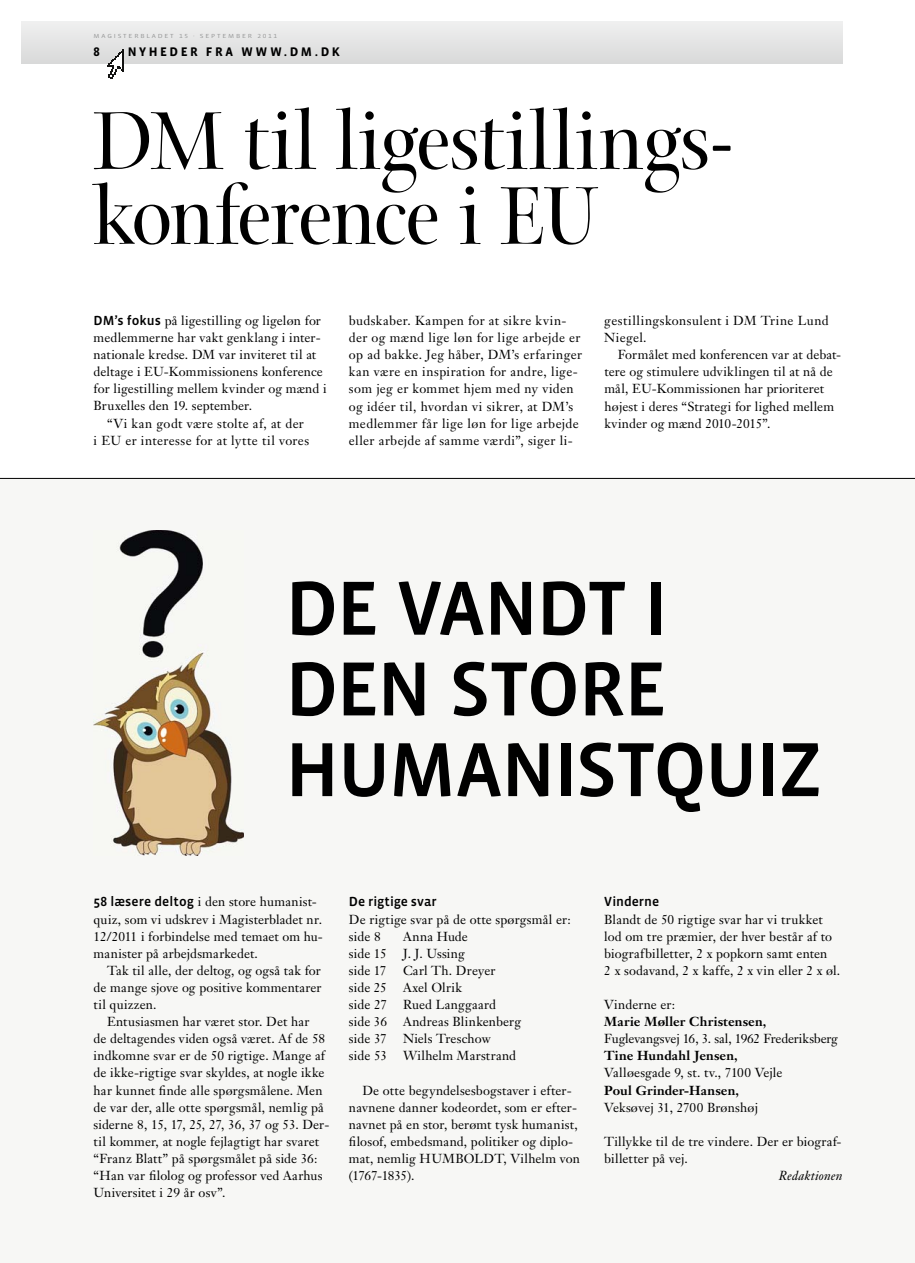
<style>
.page{position:relative;width:915px;height:1263px;background:#fff}
.page>*{position:absolute;margin:0;border:0;box-sizing:border-box;transform-origin:0 0}
.t1{font:88.5px/75px "Arepo";letter-spacing:-.01em;color:#000}
.t2{font:500 78.3px/80.7px "Vista Sans OT";letter-spacing:-.025em;color:#000}
.t3{font:500 13.5px "Vista Sans OT";color:#000}
.t4{font:12.9px/17.1px "Janson Text";letter-spacing:.01em;color:#000}
.t5{font:12.9px/17.1px "Janson Text";letter-spacing:.03em;color:#000}
.t6{font:700 12.9px "Janson Text";letter-spacing:.01em;color:#000}
.t7{font:12.9px "Janson Text";letter-spacing:-.015em;color:#000}
.t8{font:italic 12.9px "Janson Text";letter-spacing:.015em;color:#000}
.t9{font:700 12.75px "Vista Sans OT";letter-spacing:.2em;color:#000}
.t10{font:6px "Vista Sans OT";letter-spacing:.25em;color:#979898;scale:1.2 1}
.s1{font-family:"Vista Sans OT";font-weight:500;font-size:13.5px}
</style>
<div class="page">
<div style="left:0;top:479px;width:914px;height:784px;background:#f7f7f5"></div>
<hr style="left:0;top:478px;width:914px;height:1px;background:#000">
<img style="left:94px;top:530px;width:149px;height:325px">
<div style="left:21px;top:21px;width:821px;height:43px;background:#e4e4e4"></div>
<svg style="left:107px;top:50px;width:17px;height:29px"></svg>
<p class="t10" style="left:94px;top:33px;width:154px">MAGISTERBLADET 15 · SEPTEMBER 2011</p>
<p class="t9" style="left:94px;top:45px;width:8px">8</p>
<p class="t9" style="left:128px;top:45px;width:214px">NYHEDER FRA WWW.DM.DK</p>
<h1 class="t1" style="left:94px;top:115px;width:641px">DM til ligestillings&shy;konference i EU</h1>
<p class="t4" style="left:94px;top:313px;width:229px"><span class="s1">DM’s fokus</span> på ligestilling og ligeløn for</p>
<p class="t4" style="left:94px;top:330px;width:229px">medlemmerne har vakt genklang i inter-</p>
<p class="t4" style="left:94px;top:347px;width:224px">nationale kredse. DM var inviteret til at</p>
<p class="t4" style="left:94px;top:364px;width:231px">deltage i EU-Kommissionens konference</p>
<p class="t4" style="left:94px;top:382px;width:234px">for ligestilling mellem kvinder og mænd i</p>
<p class="t4" style="left:94px;top:399px;width:160px">Bruxelles den 19. september.</p>
<p class="t5" style="left:107px;top:416px;width:198px">“Vi kan godt være stolte af, at der</p>
<p class="t5" style="left:94px;top:433px;width:217px">i EU er interesse for at lytte til vores</p>
<p class="t5" style="left:349px;top:313px;width:235px">budskaber. Kampen for at sikre kvin&shy;der og mænd lige løn for lige arbejde er op ad bakke. Jeg håber, DM’s erfaringer kan være en inspiration for andre, lige&shy;som jeg er kommet hjem med ny viden og idéer til, hvordan vi sikrer, at DM’s medlemmer får lige løn for lige arbejde eller arbejde af samme værdi”, siger li-</p>
<p class="t5" style="left:604px;top:313px;width:226px">gestillingskonsulent i DM Trine Lund<br>Niegel.</p>
<p class="t4" style="left:604px;top:347px;width:238px;text-indent:13px">Formålet med konferencen var at debat&shy;tere og stimulere udviklingen til at nå de mål, EU-Kommissionen har prioriteret højest i deres “Strategi for lighed mellem kvinder og mænd 2010-2015”.</p>
<h2 class="t2" style="left:285px;top:571px;width:538px">DE VANDT I<br>DEN STORE<br>HUMANISTQUIZ</h2>
<p class="t4" style="left:94px;top:895px;width:231px"><span class="s1">58 læsere deltog</span> i den store humanist&shy;quiz, som vi udskrev i Magisterbladet nr.<br>12/2011 i forbindelse med temaet om hu&shy;manister på arbejdsmarkedet.</p>
<p class="t4" style="left:94px;top:963px;width:229px;text-align:justify;text-indent:14px">Tak til alle, der deltog, og også tak for de mange sjove og positive kommentarer til quizzen.</p>
<p class="t4" style="left:94px;top:1014px;width:237px;text-indent:14px">Entusiasmen har været stor. Det har<br>de deltagendes viden også været. Af de 58 indkomne svar er de 50 rigtige. Mange af de ikke-rigtige svar skyldes, at nogle ikke har kunnet finde alle spørgsmålene. Men de var der, alle otte spørgsmål, nemlig på siderne 8, 15, 17, 25, 27, 36, 37 og 53. Der&shy;til kommer, at nogle fejlagtigt har svaret “Franz Blatt” på spørgsmålet på side 36: “Han var filolog og professor ved Aarhus Universitet i 29 år osv”.</p>
<p class="t3" style="left:349px;top:895px;width:89px">De rigtige svar</p>
<p class="t4" style="left:349px;top:912px;width:223px">De rigtige svar på de otte spørgsmål er: side 8</p>
<p class="t4" style="left:349px;top:929px;width:120px;text-indent:54px">Anna Hude side 15 J. J. Ussing side 17</p>
<p class="t4" style="left:349px;top:963px;width:173px;text-indent:54px">Carl Th. Dreyer<br>side 25 Axel Olrik<br>side 27 Rued Langgaard<br>side 36 Andreas Blinkenberg side 37 Niels Treschow<br>side 53 Wilhelm Marstrand</p>
<p class="t4" style="left:349px;top:1083px;width:232px;text-indent:14px">De otte begyndelsesbogstaver i efter&shy;navnene danner kodeordet, som er efter&shy;navnet på en stor, berømt tysk humanist, filosof, embedsmand, politiker og diplo&shy;mat, nemlig HUMBOLDT, Vilhelm von (1767-1835).</p>
<p class="t3" style="left:604px;top:895px;width:56px">Vinderne</p>
<p class="t4" style="left:604px;top:912px;width:237px">Blandt de 50 rigtige svar har vi trukket lod om tre præmier, der hver består af to biografbilletter, 2 x popkorn samt enten<br>2 x sodavand, 2 x kaffe, 2 x vin eller 2 x øl.</p>
<p class="t4" style="left:604px;top:997px;width:72px">Vinderne er:</p>
<p class="t6" style="left:604px;top:1016px;width:164px">Marie Møller Christensen,</p>
<p class="t7" style="left:604px;top:1033px;width:235px">Fuglevangsvej 16, 3. sal, 1962 Frederiksberg</p>
<p class="t6" style="left:604px;top:1050px;width:135px">Tine Hundahl Jensen,</p>
<p class="t4" style="left:604px;top:1066px;width:179px">Valløesgade 9, st. tv., 7100 Vejle</p>
<p class="t6" style="left:604px;top:1085px;width:136px">Poul Grinder-Hansen,</p>
<p class="t4" style="left:604px;top:1100px;width:155px">Veksøvej 31, 2700 Brønshøj</p>
<p class="t4" style="left:604px;top:1134px;width:239px">Tillykke til de tre vindere. Der er biograf&shy;billetter på vej.</p>
<p class="t8" style="left:778px;top:1171px;width:65px">Redaktionen</p>
</div>
